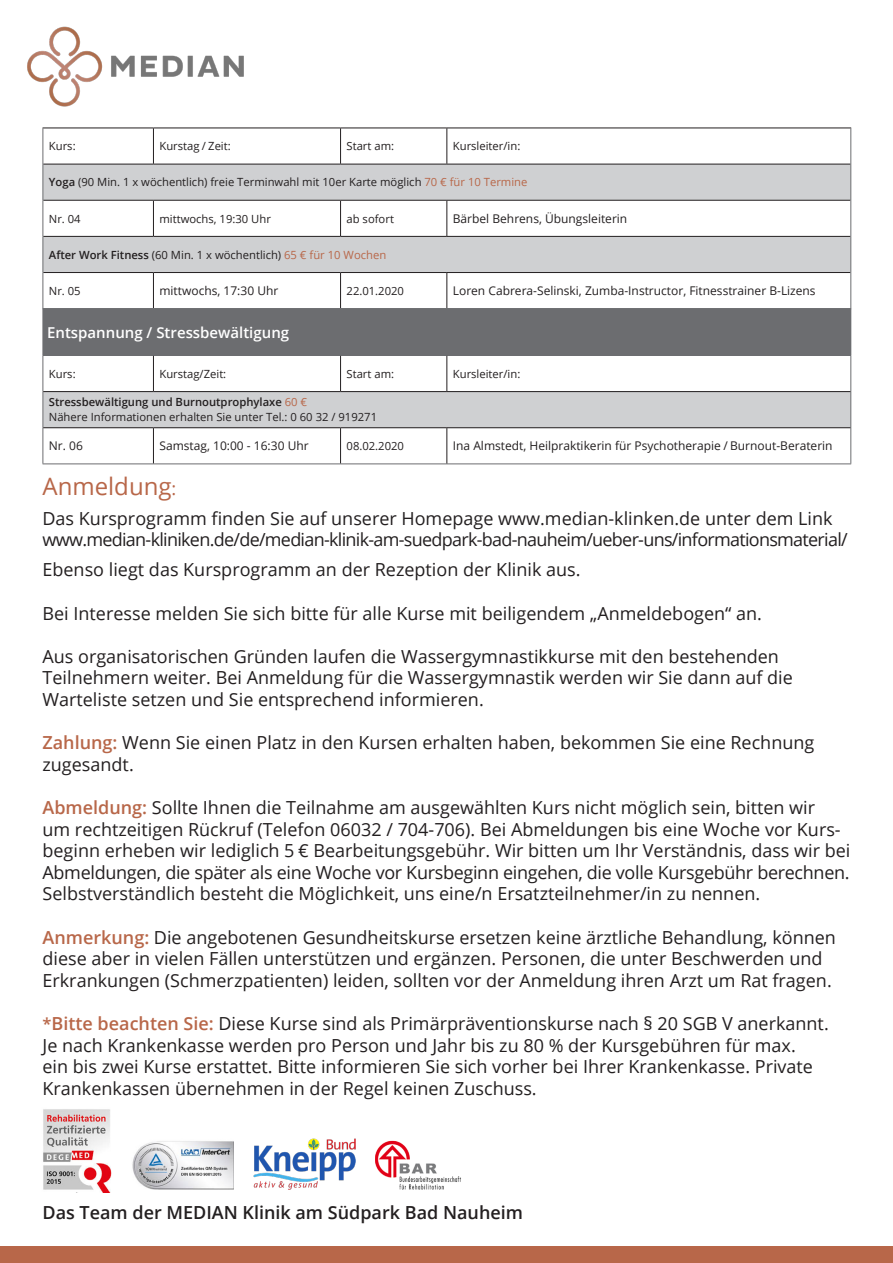
<style>
.page{position:relative;width:893px;height:1263px;background:#fff}
.page>*{position:absolute;margin:0;border:0;box-sizing:border-box;transform-origin:0 0}
.t1{font:24px "Open Sans";color:#b86749}
.t2{font:18px/21.6px "Open Sans";color:#231f20}
.t3{font:18px/21.6px "Open Sans";letter-spacing:-.04em;color:#231f20}
.t4{font:600 18px "Open Sans";color:#231f20}
.t5{font:600 15px "Open Sans";color:#fff}
.t6{font:12px "Open Sans";color:#231f20}
.t7{font:11.25px/15px "Open Sans";color:#231f20}
.s1{font-weight:600}
.s2{color:#b86749}
.s3{font-size:18px}
.s4{font-weight:600;color:#b86749}
.s5{font-weight:600;font-size:16.5px;color:#b86749}
</style>
<div class="page">
<div style="left:0;top:1246px;width:893px;height:17px;background:#b86749"></div>
<img style="left:27px;top:26px;width:217px;height:81px">
<div style="left:43px;top:309px;width:808px;height:46px;background:#6c6d70"></div>
<div style="left:43px;top:392px;width:808px;height:36px;background:#cfd0d2"></div>
<hr style="left:43px;top:355px;width:110px;height:1px;background:#6c6d70">
<hr style="left:43px;top:356px;width:1px;height:36px;background:#6c6d70">
<hr style="left:153px;top:355px;width:188px;height:1px;background:#6c6d70">
<hr style="left:341px;top:355px;width:106px;height:1px;background:#6c6d70">
<hr style="left:447px;top:355px;width:404px;height:1px;background:#6c6d70">
<hr style="left:850px;top:356px;width:1px;height:36px;background:#6c6d70">
<hr style="left:43px;top:392px;width:1px;height:36px;background:#6c6d70">
<hr style="left:850px;top:392px;width:1px;height:36px;background:#6c6d70">
<hr style="left:43px;top:428px;width:1px;height:35px;background:#6c6d70">
<hr style="left:850px;top:428px;width:1px;height:35px;background:#6c6d70">
<hr style="left:43px;top:463px;width:110px;height:1px;background:#6c6d70">
<hr style="left:341px;top:463px;width:106px;height:1px;background:#6c6d70">
<hr style="left:447px;top:463px;width:404px;height:1px;background:#6c6d70">
<hr style="left:153px;top:356px;width:1px;height:35px;background:#231f20">
<hr style="left:340px;top:356px;width:1px;height:35px;background:#231f20">
<hr style="left:446px;top:356px;width:1px;height:35px;background:#231f20">
<hr style="left:43px;top:391px;width:110px;height:1px;background:#231f20">
<hr style="left:341px;top:391px;width:106px;height:1px;background:#231f20">
<hr style="left:447px;top:391px;width:403px;height:1px;background:#231f20">
<hr style="left:43px;top:427px;width:110px;height:1px;background:#231f20">
<hr style="left:153px;top:428px;width:1px;height:35px;background:#231f20">
<hr style="left:341px;top:427px;width:106px;height:1px;background:#231f20">
<hr style="left:340px;top:428px;width:1px;height:35px;background:#231f20">
<hr style="left:447px;top:427px;width:403px;height:1px;background:#231f20">
<hr style="left:446px;top:428px;width:1px;height:35px;background:#231f20">
<hr style="left:153px;top:391px;width:188px;height:1px;background:#231f20">
<hr style="left:153px;top:427px;width:188px;height:1px;background:#231f20">
<hr style="left:153px;top:463px;width:188px;height:1px;background:#6c6d70">
<svg style="left:44px;top:165px;width:806px;height:107px;fill:#cfd0d2"></svg>
<hr style="left:43px;top:128px;width:110px;height:1px;background:#231f20">
<hr style="left:153px;top:128px;width:188px;height:1px;background:#231f20">
<hr style="left:153px;top:128px;width:1px;height:36px;background:#231f20">
<hr style="left:341px;top:128px;width:106px;height:1px;background:#231f20">
<hr style="left:340px;top:128px;width:1px;height:36px;background:#231f20">
<hr style="left:447px;top:128px;width:404px;height:1px;background:#231f20">
<hr style="left:446px;top:128px;width:1px;height:36px;background:#231f20">
<hr style="left:43px;top:164px;width:110px;height:1px;background:#231f20">
<hr style="left:153px;top:164px;width:188px;height:1px;background:#231f20">
<hr style="left:341px;top:164px;width:106px;height:1px;background:#231f20">
<hr style="left:447px;top:164px;width:403px;height:1px;background:#231f20">
<hr style="left:43px;top:200px;width:110px;height:1px;background:#231f20">
<hr style="left:153px;top:200px;width:188px;height:1px;background:#231f20">
<hr style="left:153px;top:201px;width:1px;height:35px;background:#231f20">
<hr style="left:341px;top:200px;width:106px;height:1px;background:#231f20">
<hr style="left:340px;top:201px;width:1px;height:35px;background:#231f20">
<hr style="left:447px;top:200px;width:403px;height:1px;background:#231f20">
<hr style="left:446px;top:201px;width:1px;height:35px;background:#231f20">
<hr style="left:43px;top:236px;width:110px;height:1px;background:#231f20">
<hr style="left:153px;top:236px;width:188px;height:1px;background:#231f20">
<hr style="left:341px;top:236px;width:106px;height:1px;background:#231f20">
<hr style="left:447px;top:236px;width:403px;height:1px;background:#231f20">
<hr style="left:43px;top:272px;width:110px;height:1px;background:#231f20">
<hr style="left:153px;top:272px;width:188px;height:1px;background:#231f20">
<hr style="left:153px;top:273px;width:1px;height:35px;background:#231f20">
<hr style="left:341px;top:272px;width:106px;height:1px;background:#231f20">
<hr style="left:340px;top:273px;width:1px;height:35px;background:#231f20">
<hr style="left:447px;top:272px;width:403px;height:1px;background:#231f20">
<hr style="left:446px;top:273px;width:1px;height:35px;background:#231f20">
<hr style="left:43px;top:128px;width:1px;height:36px;background:#6c6d70">
<hr style="left:850px;top:128px;width:1px;height:36px;background:#6c6d70">
<hr style="left:43px;top:164px;width:1px;height:36px;background:#6c6d70">
<hr style="left:850px;top:164px;width:1px;height:36px;background:#6c6d70">
<hr style="left:43px;top:200px;width:1px;height:36px;background:#6c6d70">
<hr style="left:850px;top:200px;width:1px;height:36px;background:#6c6d70">
<hr style="left:43px;top:236px;width:1px;height:37px;background:#6c6d70">
<hr style="left:850px;top:236px;width:1px;height:37px;background:#6c6d70">
<hr style="left:43px;top:273px;width:1px;height:35px;background:#6c6d70">
<hr style="left:850px;top:273px;width:1px;height:35px;background:#6c6d70">
<hr style="left:43px;top:308px;width:110px;height:1px;background:#6c6d70">
<hr style="left:153px;top:308px;width:188px;height:1px;background:#6c6d70">
<hr style="left:341px;top:308px;width:106px;height:1px;background:#6c6d70">
<hr style="left:447px;top:308px;width:404px;height:1px;background:#6c6d70">
<img style="left:253px;top:1139px;width:102px;height:50px">
<img style="left:375px;top:1140px;width:86px;height:49px">
<img style="left:132px;top:1141px;width:101px;height:48px">
<img style="left:43px;top:1109px;width:69px;height:83px">
<p class="t7" style="left:49px;top:138px;width:28px">Kurs:</p>
<p class="t7" style="left:159px;top:138px;width:73px">Kurstag / Zeit:</p>
<p class="t7" style="left:347px;top:138px;width:49px">Start am:</p>
<p class="t7" style="left:453px;top:138px;width:69px">Kursleiter/in:</p>
<p class="t7" style="left:49px;top:175px;width:480px"><span class="s1">Yoga</span> (90 Min. 1 x wöchentlich) freie Terminwahl mit 10er Karte möglich <span class="s2">70 € für 10 Termine</span></p>
<p class="t7" style="left:49px;top:211px;width:33px">Nr. 04</p>
<p class="t7" style="left:159px;top:211px;width:113px">mittwochs, 19:30 Uhr</p>
<p class="t7" style="left:347px;top:211px;width:49px">ab sofort</p>
<p class="t6" style="left:453px;top:210px;width:176px">Bärbel Behrens, Übungsleiterin</p>
<p class="t7" style="left:49px;top:247px;width:339px"><span class="s1">After Work Fitness</span> (60 Min. 1 x wöchentlich) <span class="s2">65 € für 10 Wochen</span></p>
<p class="t7" style="left:49px;top:283px;width:33px">Nr. 05</p>
<p class="t6" style="left:159px;top:283px;width:120px">mittwochs, 17:30 Uhr</p>
<p class="t7" style="left:347px;top:283px;width:59px">22.01.2020</p>
<p class="t6" style="left:453px;top:283px;width:364px">Loren Cabrera-Selinski, Zumba-Instructor, Fitnesstrainer B-Lizens</p>
<p class="t5" style="left:47px;top:322px;width:244px">Entspannung / Stressbewältigung</p>
<p class="t7" style="left:49px;top:366px;width:28px">Kurs:</p>
<p class="t7" style="left:159px;top:366px;width:68px">Kurstag/Zeit:</p>
<p class="t7" style="left:347px;top:366px;width:49px">Start am:</p>
<p class="t7" style="left:453px;top:366px;width:69px">Kursleiter/in:</p>
<p class="t7" style="left:49px;top:395px;width:330px"><span class="s1">Stressbewältigung und Burnoutprophylaxe</span> <span class="s2">60 €<br></span>Nähere Informationen erhalten Sie unter Tel.: 0 60 32 / 919271</p>
<p class="t6" style="left:49px;top:438px;width:35px">Nr. 06</p>
<p class="t6" style="left:159px;top:438px;width:151px">Samstag, 10:00 - 16:30 Uhr</p>
<p class="t7" style="left:347px;top:438px;width:59px">08.02.2020</p>
<p class="t6" style="left:453px;top:438px;width:381px">Ina Almstedt, Heilpraktikerin für Psychotherapie / Burnout-Beraterin</p>
<h1 class="t1" style="left:43px;top:469px;width:135px">Anmeldung<span class="s3">:</span></h1>
<p class="t3" style="left:43px;top:507px;width:807px">Das Kursprogramm finden Sie auf unserer Homepage www.median-klinken.de unter dem Link www.median-kliniken.de/de/median-klinik-am-suedpark-bad-nauheim/ueber-uns/informationsmaterial/</p>
<p class="t2" style="left:43px;top:559px;width:540px">Ebenso liegt das Kursprogramm an der Rezeption der Klinik aus.</p>
<p class="t2" style="left:43px;top:602px;width:721px">Bei Interesse melden Sie sich bitte für alle Kurse mit beiligendem „Anmeldebogen“ an.</p>
<p class="t2" style="left:43px;top:645px;width:752px">Aus organisatorischen Gründen laufen die Wassergymnastikkurse mit den bestehenden<br>Teilnehmern weiter. Bei Anmeldung für die Wassergymnastik werden wir Sie dann auf die<br>Warteliste setzen und Sie entsprechend informieren.</p>
<p class="t2" style="left:43px;top:731px;width:773px"><span class="s4">Zahlung:</span> Wenn Sie einen Platz in den Kursen erhalten haben, bekommen Sie eine Rechnung zugesandt.</p>
<p class="t2" style="left:43px;top:796px;width:809px"><span class="s4">Abmeldung:</span> Sollte Ihnen die Teilnahme am ausgewählten Kurs nicht möglich sein, bitten wir<br>um rechtzeitigen Rückruf (Telefon 06032 / 704-706). Bei Abmeldungen bis eine Woche vor Kurs&shy;beginn erheben wir lediglich 5 € Bearbeitungsgebühr. Wir bitten um Ihr Verständnis, dass wir bei Abmeldungen, die später als eine Woche vor Kursbeginn eingehen, die volle Kursgebühr berechnen.<br>Selbstverständlich besteht die Möglichkeit, uns eine/n Ersatzteilnehmer/in zu nennen.</p>
<p class="t2" style="left:43px;top:926px;width:795px"><span class="s4">Anmerkung:</span> Die angebotenen Gesundheitskurse ersetzen keine ärztliche Behandlung, können diese aber in vielen Fällen unterstützen und ergänzen. Personen, die unter Beschwerden und<br>Erkrankungen (Schmerzpatienten) leiden, sollten vor der Anmeldung ihren Arzt um Rat fragen.</p>
<p class="t2" style="left:43px;top:1012px;width:788px"><span class="s5">*</span><span class="s4">Bitte beachten Sie:</span> Diese Kurse sind als Primärpräventionskurse nach § 20 SGB V anerkannt.<br>Je nach Krankenkasse werden pro Person und Jahr bis zu 80 % der Kursgebühren für max.<br>ein bis zwei Kurse erstattet. Bitte informieren Sie sich vorher bei Ihrer Krankenkasse. Private Krankenkassen übernehmen in der Regel keinen Zuschuss.</p>
<p class="t4" style="left:43px;top:1200px;width:482px">Das Team der MEDIAN Klinik am Südpark Bad Nauheim</p>
</div>
